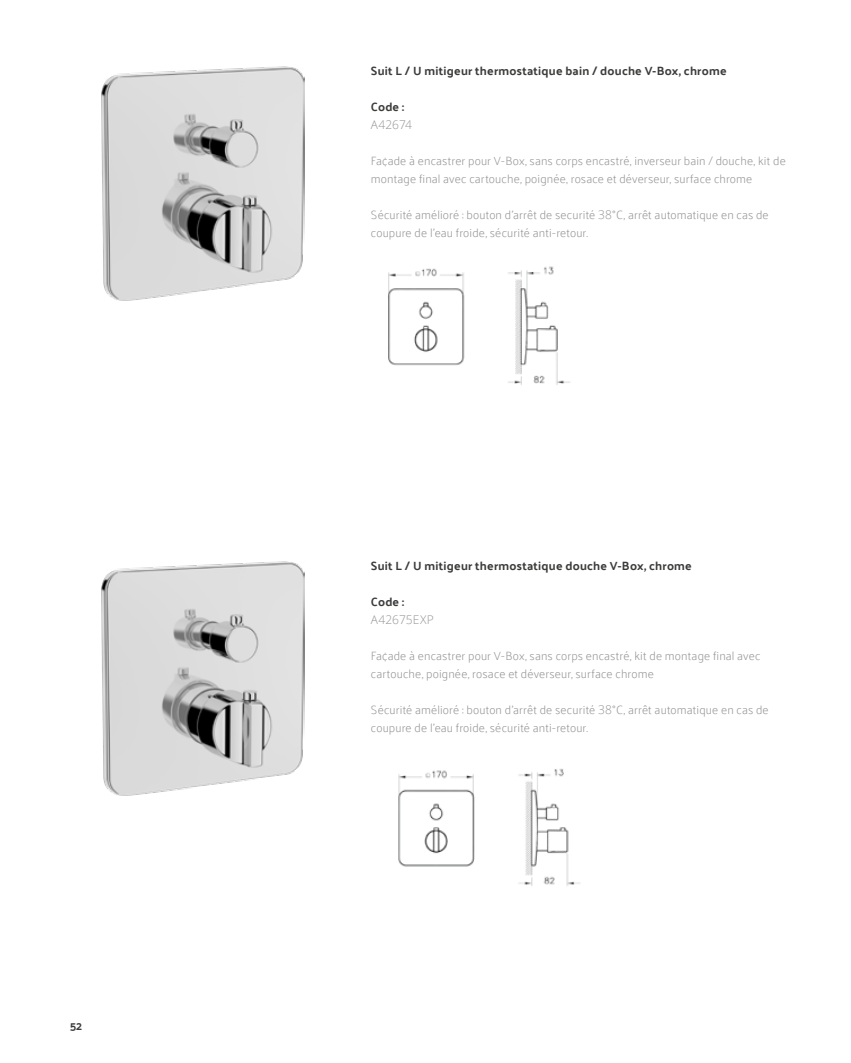
<style>
.page{position:relative;width:851px;height:1063px;background:#fff}
.page>*{position:absolute;margin:0;border:0;box-sizing:border-box;transform-origin:0 0}
.t1{font:200 12px/18px "Palanquin";letter-spacing:.01em;color:#949494}
.t2{font:700 12px "Palanquin";letter-spacing:.02em;color:#3b3b3a}
.t3{font:300 12px "Open Sans";color:#949494}
.s1{font-family:"Open Sans";font-weight:300}
</style>
<div class="page">
<img style="left:101px;top:66px;width:204px;height:234px">
<img style="left:101px;top:561px;width:204px;height:234px">
<img style="left:388px;top:266px;width:182px;height:119px">
<img style="left:398px;top:768px;width:182px;height:118px">
<p class="t2" style="left:70px;top:1019px;width:14px">52</p>
<p class="t2" style="left:371px;top:64px;width:357px">Suit L / U mitigeur thermostatique bain / douche V-Box, chrome</p>
<p class="t2" style="left:371px;top:100px;width:35px">Code :</p>
<p class="t3" style="left:371px;top:117px;width:43px">A42674</p>
<p class="t1" style="left:371px;top:152px;width:416px">Fa¢ade à encastrer pour V-Box, sans corps encastré, inverseur bain / douche, kit de montage final avec cartouche, poignée, rosace et déverseur, surface chrome</p>
<p class="t1" style="left:371px;top:206px;width:399px">Sécurité amélioré : bouton d’arrêt de securité <span class="s1">38</span>°C, arrêt automatique en cas de coupure de l’eau froide, sécurité anti-retour.</p>
<p class="t2" style="left:371px;top:559px;width:322px">Suit L / U mitigeur thermostatique douche V-Box, chrome</p>
<p class="t2" style="left:371px;top:595px;width:35px">Code :</p>
<p class="t3" style="left:371px;top:612px;width:64px">A42675EXP</p>
<p class="t1" style="left:371px;top:647px;width:391px">Fa¢ade à encastrer pour V-Box, sans corps encastré, kit de montage final avec cartouche, poignée, rosace et déverseur, surface chrome</p>
<p class="t1" style="left:371px;top:701px;width:399px">Sécurité amélioré : bouton d’arrêt de securité <span class="s1">38</span>°C, arrêt automatique en cas de coupure de l’eau froide, sécurité anti-retour.</p>
</div>
